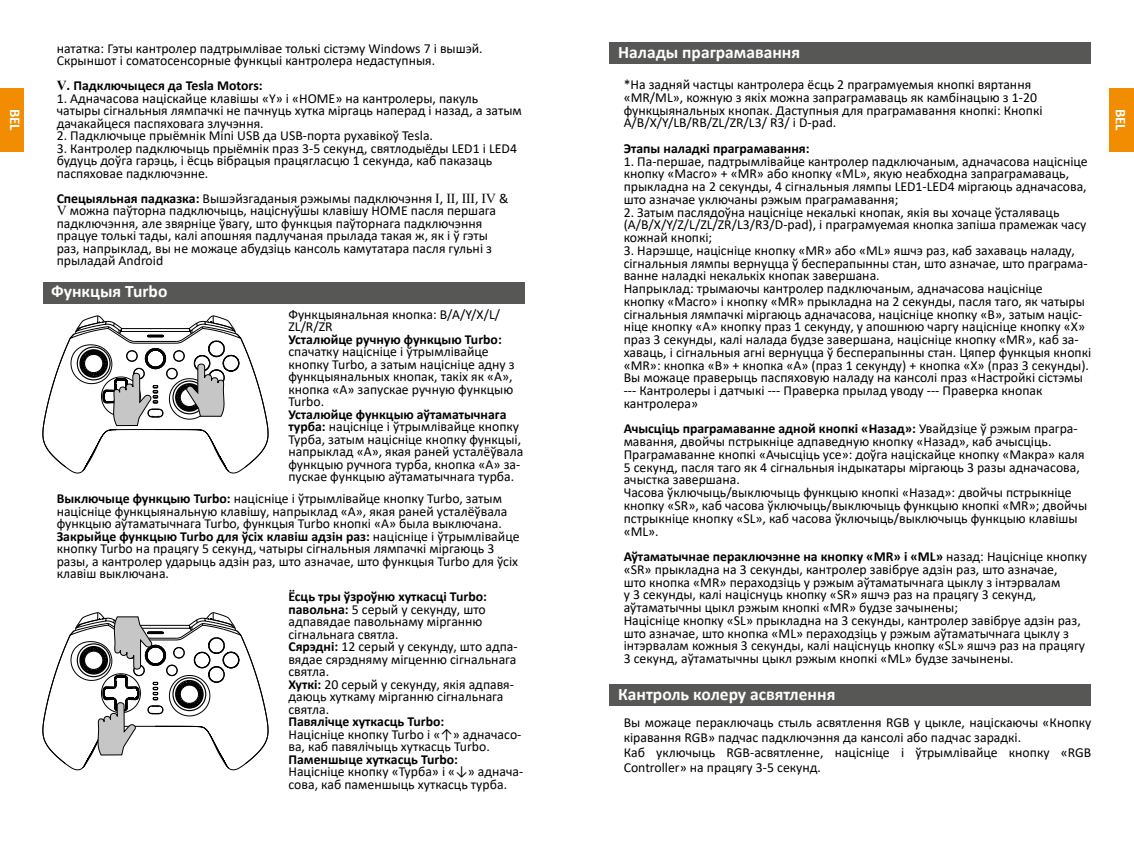
<style>
.page{position:relative;width:1134px;height:851px;background:#fff}
.page>*{position:absolute;margin:0;border:0;box-sizing:border-box;transform-origin:0 0}
.t1{font:700 17.5px "Calibri";color:#fff}
.t2{font:700 15px "Calibri";color:#fff}
.t3{font:13.75px/12.5px "Calibri";color:#000}
.t4{font:700 13.75px "Calibri";color:#000}
.s1{font-family:"Times New Roman"}
.s2{font-weight:700}
</style>
<div class="page">
<div style="left:0;top:88px;width:23px;height:63px;background:#f28c00"></div>
<div style="left:1110px;top:88px;width:24px;height:63px;background:#f28c00"></div>
<div style="left:43px;top:282px;width:481px;height:21px;background:#575756"></div>
<svg style="left:42px;top:315px;width:227px;height:158px"></svg>
<svg style="left:42px;top:612px;width:227px;height:158px"></svg>
<div style="left:150px;top:410px;width:11px;height:6px;background:#fff;border-radius:50%"></div>
<div style="left:150px;top:707px;width:11px;height:5px;background:#fff;border-radius:50%"></div>
<div style="left:609px;top:43px;width:482px;height:21px;background:#575756"></div>
<div style="left:609px;top:684px;width:482px;height:21px;background:#575756"></div>
<p class="t3" style="left:57px;top:42px;width:428px">нататка: Гэты кантролер падтрымлівае толькі сістэму Windows 7 і вышэй.<br>Скрыншот і соматосенсорные функцыі кантролера недаступныя.</p>
<p class="t4" style="left:57px;top:76px;width:207px"><span class="s1">Ⅴ</span>. Падключыцеся да Tesla Motors:</p>
<p class="t3" style="left:57px;top:92px;width:467px">1. Адначасова націскайце клавішы «Y» і «HOME» на кантролеры, пакуль чатыры сігнальныя лямпачкі не пачнуць хутка міргаць наперад і назад, а затым дачакайцеся паспяховага злучэння.</p>
<p class="t3" style="left:57px;top:129px;width:378px">2. Падключыце прыёмнік Mini USB да USB-порта рухавікоў Tesla.</p>
<p class="t3" style="left:57px;top:142px;width:462px">3. Кантролер падключыць прыёмнік праз 3-5 секунд, святлодыёды LED1 і LED4 будуць доўга гарэць, і ёсць вібрацыя працягласцю 1 секунда, каб паказаць паспяховае падключэнне.</p>
<p class="t3" style="left:57px;top:192px;width:453px"><span class="s2">Спецыяльная падказка:</span> Вышэйзгаданыя рэжымы падключэння <span class="s1">Ⅰ</span>, <span class="s1">Ⅱ</span>, <span class="s1">Ⅲ</span>, <span class="s1">Ⅳ</span> &amp; <span class="s1">Ⅴ</span> можна паўторна падключыць, націснуўшы клавішу HOME пасля першага падключэння, але звярніце ўвагу, што функцыя паўторнага падключэння працуе толькі тады, калі апошняя падлучаная прылада такая ж, як і ў гэты раз, напрыклад, вы не можаце абудзіць кансоль камутатара пасля гульні з прыладай Android</p>
<p class="t1" style="left:618px;top:40px;width:183px">Налады праграмавання</p>
<p class="t3" style="left:624px;top:78px;width:420px">*На задняй частцы кантролера ёсць 2 праграмуемыя кнопкі вяртання «MR/ML», кожную з якіх можна запраграмаваць як камбінацыю з 1-20 функцыянальных кнопак. Даступныя для праграмавання кнопкі: Кнопкі A/B/X/Y/LB/RB/ZL/ZR/L3/ R3/ і D-pad.</p>
<p class="t4" style="left:624px;top:138px;width:187px">Этапы наладкі праграмавання:</p>
<p class="t3" style="left:624px;top:154px;width:465px">1. Па-першае, падтрымлівайце кантролер падключаным, адначасова націсніце кнопку «Macro» + «MR» або кнопку «ML», якую неабходна запраграмаваць, прыкладна на 2 секунды, 4 сігнальныя лямпы LED1-LED4 міргаюць адначасова, што азначае уключаны рэжым праграмавання;</p>
<p class="t3" style="left:624px;top:205px;width:464px">2. Затым паслядоўна націсніце некалькі кнопак, якія вы хочаце ўсталяваць (A/B/X/Y/Z/L/ZL/ZR/L3/R3/D-pad), і праграмуемая кнопка запіша прамежак часу кожнай кнопкі;</p>
<p class="t3" style="left:624px;top:243px;width:469px">3. Нарэшце, націсніце кнопку «MR» або «ML» яшчэ раз, каб захаваць наладу, сігнальныя лямпы вернуцца ў бесперапынны стан, што азначае, што праграма&shy;ванне наладкі некалькіх кнопак завершана.<br>Напрыклад: трымаючы кантролер падключаным, адначасова націсніце<br>кнопку «Macro» і кнопку «MR» прыкладна на 2 секунды, пасля таго, як чатыры сігнальныя лямпачкі міргаюць адначасова, націсніце кнопку «B», затым націс&shy;ніце кнопку «A» кнопку праз 1 секунду, у апошнюю чаргу націсніце кнопку «X» праз 3 секунды, калі налада будзе завершана, націсніце кнопку «MR», каб за&shy;хаваць, і сігнальныя агні вернуцца ў бесперапынны стан. Цяпер функцыя кнопкі «MR»: кнопка «B» + кнопка «A» (праз 1 секунду) + кнопка «X» (праз 3 секунды).<br>Вы можаце праверыць паспяховую наладу на кансолі праз «Настройкі сістэмы --- Кантролеры і датчыкі --- Праверка прылад уводу --- Праверка кнопак кантролера»</p>
<p class="t3" style="left:624px;top:422px;width:465px"><span class="s2">Ачысціць праграмаванне адной кнопкі «Назад»:</span> Увайдзіце ў рэжым прагра&shy;мавання, двойчы пстрыкніце адпаведную кнопку «Назад», каб ачысціць.<br>Праграмаванне кнопкі «Ачысціць усе»: доўга націскайце кнопку «Макра» каля 5 секунд, пасля таго як 4 сігнальныя індыкатары міргаюць 3 разы адначасова, ачыстка завершана.<br>Часова ўключыць/выключыць функцыю кнопкі «Назад»: двойчы пстрыкніце кнопку «SR», каб часова ўключыць/выключыць функцыю кнопкі «MR»; двойчы пстрыкніце кнопку «SL», каб часова ўключыць/выключыць функцыю клавішы «ML».</p>
<p class="t3" style="left:624px;top:549px;width:465px"><span class="s2">Аўтаматычнае пераключэнне на кнопку «MR» і «ML»</span> назад: Націсніце кнопку «SR» прыкладна на 3 секунды, кантролер завібруе адзін раз, што азначае,<br>што кнопка «MR» пераходзіць у рэжым аўтаматычнага цыклу з інтэрвалам<br>у 3 секунды, калі націснуць кнопку «SR» яшчэ раз на працягу 3 секунд, аўтаматычны цыкл рэжым кнопкі «MR» будзе зачынены;<br>Націсніце кнопку «SL» прыкладна на 3 секунды, кантролер завібруе адзін раз, што азначае, што кнопка «ML» пераходзіць у рэжым аўтаматычнага цыклу з інтэрвалам кожныя 3 секунды, калі націснуць кнопку «SL» яшчэ раз на працягу 3 секунд, аўтаматычны цыкл рэжым кнопкі «ML» будзе зачынены.</p>
<p class="t2" style="left:26px;top:109px;width:24px;rotate:90deg">BEL</p>
<p class="t2" style="left:1131px;top:109px;width:24px;rotate:90deg">BEL</p>
<p class="t1" style="left:51px;top:279px;width:118px">Функцыя Turbo</p>
<p class="t3" style="left:288px;top:307px;width:213px">Функцыянальная кнопка: B/A/Y/X/L/<br>ZL/R/ZR</p>
<p class="t4" style="left:288px;top:329px;width:215px">Усталюйце ручную функцыю Turbo:</p>
<p class="t3" style="left:288px;top:345px;width:228px">спачатку націсніце і ўтрымлівайце кнопку Turbo, а затым націсніце адну з функцыянальных кнопак, такіх як «A», кнопка «A» запускае ручную функцыю<br>Turbo.</p>
<p class="t3" style="left:288px;top:407px;width:236px"><span class="s2">Усталюйце функцыю аўтаматычнага турба:</span> націсніце і ўтрымлівайце кнопку Турба, затым націсніце кнопку функцыі, напрыклад «A», якая раней усталёўвала функцыю ручнога турба, кнопка «А» за&shy;пускае функцыю аўтаматычнага турба.</p>
<p class="t3" style="left:57px;top:492px;width:464px"><span class="s2">Выключыце функцыю Turbo:</span> націсніце і ўтрымлівайце кнопку Turbo, затым націсніце функцыянальную клавішу, напрыклад «A», якая раней усталёўвала функцыю аўтаматычнага Turbo, функцыя Turbo кнопкі «A» была выключана.<br><span class="s2">Закрыйце функцыю Turbo для ўсіх клавіш адзін раз:</span> націсніце і ўтрымлівайце кнопку Turbo на працягу 5 секунд, чатыры сігнальныя лямпачкі міргаюць 3 разы, а кантролер ударыць адзін раз, што азначае, што функцыя Turbo для ўсіх клавіш выключана.</p>
<p class="t3" style="left:288px;top:589px;width:231px"><span class="s2">Ёсць тры ўзроўню хуткасці Turbo: павольна:</span> 5 серый у секунду, што адпавядае павольнаму мірганню сігнальнага святла.<br><span class="s2">Сярэдні:</span> 12 серый у секунду, што адпа&shy;вядае сярэдняму мігценню сігнальнага святла.<br><span class="s2">Хуткі:</span> 20 серый у секунду, якія адпавя&shy;даюць хуткаму мірганню сігнальнага святла.</p>
<p class="t4" style="left:288px;top:711px;width:157px">Павялічце хуткасць Turbo:</p>
<p class="t3" style="left:288px;top:727px;width:235px">Націсніце кнопку Turbo і «↑» адначасо&shy;ва, каб павялічыць хуткасць Turbo.</p>
<p class="t4" style="left:288px;top:749px;width:171px">Паменшыце хуткасць Turbo:</p>
<p class="t3" style="left:288px;top:764px;width:236px">Націсніце кнопку «Турба» і «↓» аднача&shy;сова, каб паменшыць хуткасць турба.</p>
<p class="t1" style="left:618px;top:681px;width:219px">Кантроль колеру асвятлення</p>
<p class="t3" style="left:624px;top:714px;width:469px;line-height:15px">Вы можаце пераключаць стыль асвятлення RGB у цыкле, націскаючы «Кнопку кіравання RGB» падчас падключэння да кансолі або падчас зарадкі.<br>Каб уключыць RGB-асвятленне, націсніце і ўтрымлівайце кнопку «RGB Controller» на працягу 3-5 секунд.</p>
</div>
